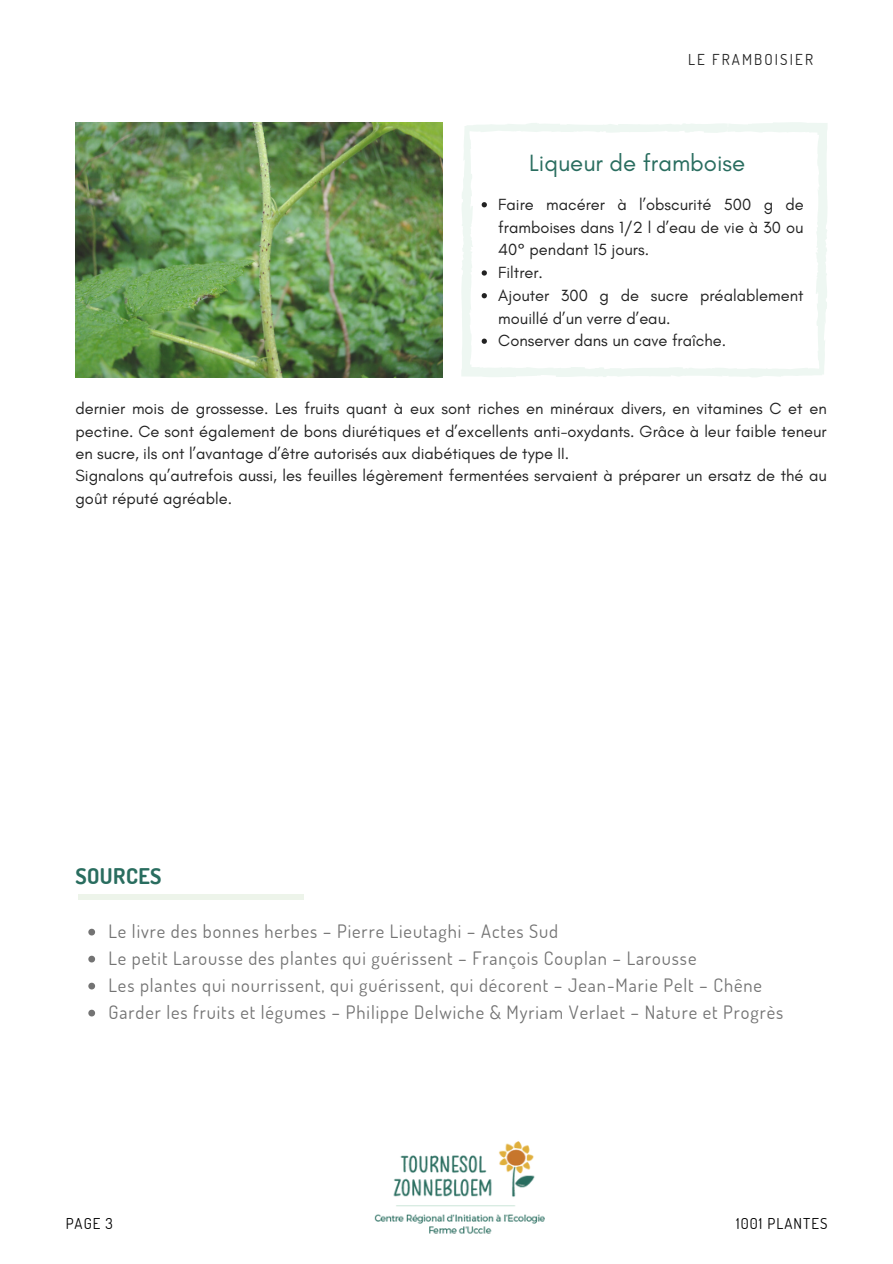
<style>
.page{position:relative;width:893px;height:1264px;background:#fff}
.page>*{position:absolute;margin:0;border:0;box-sizing:border-box;transform-origin:0 0}
.t1{font:24px "Glacial Indifference";color:#296d5f}
.t2{font:700 21.6px "Dosis";letter-spacing:.02em;color:#296d5f}
.t3{font:18.45px/27px "Dosis";letter-spacing:.05em;color:#737373}
.t4{font:16.5px/22.8px "Glacial Indifference";color:#222}
.t5{font:15px "Dosis";letter-spacing:.07em;color:#000}
.t6{font:15px "Dosis";letter-spacing:.14em;color:#222}
</style>
<div class="page">
<img style="left:75px;top:122px;width:367px;height:255px">
<img style="left:374px;top:1141px;width:171px;height:93px">
<div style="left:79px;top:894px;width:225px;height:5px;background:#edf4ea"></div>
<svg style="left:88px;top:928px;width:7px;height:7px"></svg>
<svg style="left:88px;top:955px;width:7px;height:7px"></svg>
<svg style="left:88px;top:982px;width:7px;height:7px"></svg>
<svg style="left:88px;top:1009px;width:7px;height:7px"></svg>
<svg style="left:461px;top:122px;width:366px;height:255px"></svg>
<svg style="left:481px;top:202px;width:6px;height:5px"></svg>
<svg style="left:481px;top:270px;width:6px;height:5px"></svg>
<svg style="left:481px;top:293px;width:6px;height:5px"></svg>
<svg style="left:481px;top:338px;width:6px;height:6px"></svg>
<p class="t6" style="left:688px;top:50px;width:126px">LE FRAMBOISIER</p>
<h1 class="t1" style="left:529px;top:148px;width:218px">Liqueur de framboise</h1>
<p class="t4" style="left:498px;top:193px;width:307px">Faire macérer à l’obscurité 500 g de framboises dans 1/2 l d’eau de vie à 30 ou<br>40° pendant 15 jours.<br>Filtrer.<br>Ajouter 300 g de sucre préalablement mouillé d’un verre d’eau.<br>Conserver dans un cave fraîche.</p>
<p class="t4" style="left:75px;top:397px;width:753px">dernier mois de grossesse. Les fruits quant à eux sont riches en minéraux divers, en vitamines C et en pectine. Ce sont également de bons diurétiques et d’excellents anti-oxydants. Grâce à leur faible teneur en sucre, ils ont l’avantage d’être autorisés aux diabétiques de type II.<br>Signalons qu’autrefois aussi, les feuilles légèrement fermentées servaient à préparer un ersatz de thé au goût réputé agréable.</p>
<h2 class="t2" style="left:75px;top:861px;width:88px">SOURCES</h2>
<p class="t3" style="left:108px;top:916px;width:676px">Le livre des bonnes herbes – Pierre Lieutaghi – Actes Sud<br>Le petit Larousse des plantes qui guérissent – François Couplan – Larousse<br>Les plantes qui nourrissent, qui guérissent, qui décorent – Jean-Marie Pelt – Chêne Garder les fruits et légumes – Philippe Delwiche &amp; Myriam Verlaet – Nature et Progrès</p>
<p class="t5" style="left:66px;top:1212px;width:49px">PAGE 3</p>
<p class="t5" style="left:736px;top:1212px;width:93px">1001 PLANTES</p>
</div>
